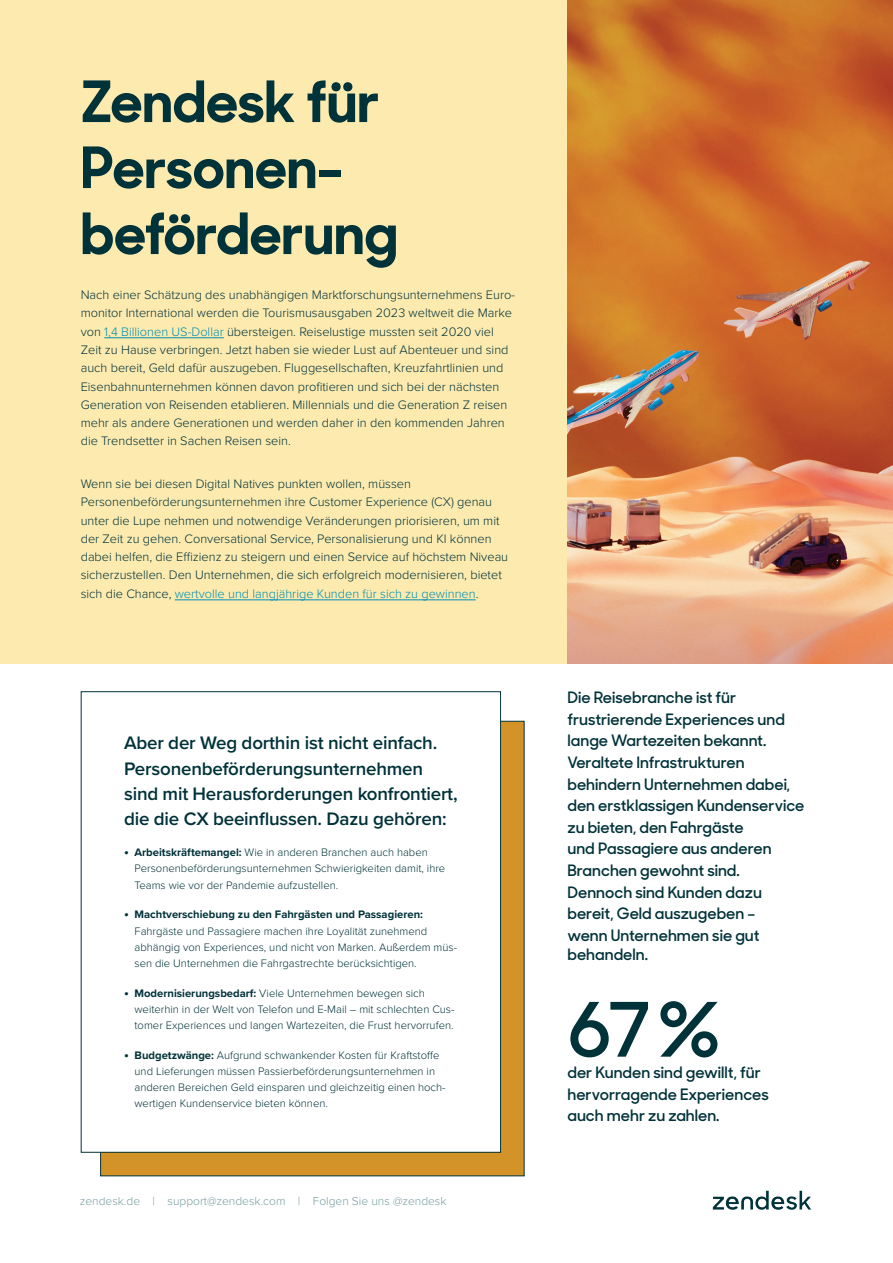
<style>
.page{position:relative;width:893px;height:1263px;background:#fff}
.page>*{position:absolute;margin:0;border:0;box-sizing:border-box;transform-origin:0 0}
.Big_Stat{font:600 75px "Sharp Sans No 1";color:#003239}
.H1___Title{font:700 57px/66px "Sharp Sans No 1";color:#003239}
.t1{font:600 18.75px/25.2px "Proxima Nova";letter-spacing:-.01em;color:#003239}
.t2{font:600 15.75px/21.6px "Sharp Sans No 1";color:#003239}
.H1___Title-2{font:300 12.75px/18.3px "Proxima Nova";color:#003239}
.Intro_Paragraph{font:300 12.75px/18.3px "Proxima Nova";color:#003239}
.t3{font:300 12px "Proxima Nova";color:#779ea1}
.t4{font:300 11.25px/16.2px "Proxima Nova";color:#003239}
.s1{color:#008eb1}
.s2{font-weight:700;font-size:13.5px}
.s3{font-weight:700}
</style>
<div class="page">
<div style="left:0;top:0;width:893px;height:663px;background:#fceaaf"></div>
<div style="left:100px;top:721px;width:424px;height:455px;background:#d49328"></div>
<img style="left:713px;top:1190px;width:98px;height:20px">
<div style="left:81px;top:692px;width:420px;height:460px;background:#fff"></div>
<hr style="left:104px;top:337px;width:120px;height:1px;background:#008eb1">
<hr style="left:175px;top:600px;width:301px;height:1px;background:#008eb1">
<img style="left:567px;top:0;width:326px;height:663px">
<p class="H1___Title" style="left:81px;top:63px;width:319px">Zendesk für<br>Personen&shy;beförderung</p>
<p class="H1___Title-2" style="left:81px;top:285px;width:436px">Nach einer Schätzung des unabhängigen Marktforschungsunternehmens Euro&shy;monitor International werden die Tourismusausgaben 2023 weltweit die Marke von <span class="s1">1,4 Billionen US-Dollar</span> übersteigen. Reiselustige mussten seit 2020 viel Zeit zu Hause verbringen. Jetzt haben sie wieder Lust auf Abenteuer und sind auch bereit, Geld dafür auszugeben. Fluggesellschaften, Kreuzfahrtlinien und Eisenbahnunternehmen können davon profitieren und sich bei der nächsten Generation von Reisenden etablieren. Millennials und die Generation Z reisen mehr als andere Generationen und werden daher in den kommenden Jahren die Trendsetter in Sachen Reisen sein.</p>
<p class="Intro_Paragraph" style="left:81px;top:474px;width:429px">Wenn sie bei diesen Digital Natives punkten wollen, müssen Personenbeförderungsunternehmen ihre Customer Experience (CX) genau unter die Lupe nehmen und notwendige Veränderungen priorisieren, um mit der Zeit zu gehen. Conversational Service, Personalisierung und KI können dabei helfen, die Effizienz zu steigern und einen Service auf höchstem Niveau sicherzustellen. Den Unternehmen, die sich erfolgreich modernisieren, bietet sich die Chance, <span class="s1">wertvolle und langjährige Kunden für sich zu gewinnen</span>.</p>
<h4 class="t1" style="left:124px;top:730px;width:335px">Aber der Weg dorthin ist nicht einfach.<br>Personenbeförderungsunternehmen sind mit Herausforderungen konfrontiert, die die CX beeinflussen. Dazu gehören:</h4>
<p class="t4" style="left:135px;top:844px;width:312px;text-indent:-10px"><span class="s2">•</span> <span class="s3">Arbeitskräftemangel:</span> Wie in anderen Branchen auch haben<br>Personenbeförderungsunternehmen Schwierigkeiten damit, ihre<br>Teams wie vor der Pandemie aufzustellen.</p>
<p class="t4" style="left:135px;top:906px;width:324px;text-indent:-10px"><span class="s2">•</span> <span class="s3">Machtverschiebung zu den Fahrgästen und Passagieren:<br></span>Fahrgäste und Passagiere machen ihre Loyalität zunehmend abhängig von Experiences, und nicht von Marken. Außerdem müs&shy;sen die Unternehmen die Fahrgastrechte berücksichtigen.</p>
<p class="t4" style="left:135px;top:984px;width:321px;text-indent:-10px"><span class="s2">•</span> <span class="s3">Modernisierungsbedarf:</span> Viele Unternehmen bewegen sich weiterhin in der Welt von Telefon und E-Mail – mit schlechten Cus&shy;tomer Experiences und langen Wartezeiten, die Frust hervorrufen.</p>
<p class="t4" style="left:135px;top:1046px;width:313px;text-indent:-10px"><span class="s2">•</span> <span class="s3">Budgetzwänge:</span> Aufgrund schwankender Kosten für Kraftstoffe und Lieferungen müssen Passierbeförderungsunternehmen in anderen Bereichen Geld einsparen und gleichzeitig einen hoch&shy;wertigen Kundenservice bieten können.</p>
<p class="t3" style="left:80px;top:1192px;width:368px">zendesk.de | support@zendesk.com | Folgen Sie uns @zendesk</p>
<h3 class="t2" style="left:567px;top:686px;width:239px">Die Reisebranche ist für frustrierende Experiences und lange Wartezeiten bekannt.<br>Veraltete Infrastrukturen behindern Unternehmen dabei, den erstklassigen Kundenservice zu bieten, den Fahrgäste<br>und Passagiere aus anderen<br>Branchen gewohnt sind.<br>Dennoch sind Kunden dazu bereit, Geld auszugeben –<br>wenn Unternehmen sie gut</h3>
<h3 class="t2" style="left:567px;top:942px;width:82px">behandeln.</h3>
<p class="Big_Stat" style="left:567px;top:971px;width:154px">67%</p>
<h3 class="t2" style="left:567px;top:1061px;width:203px">der Kunden sind gewillt, für hervorragende Experiences auch mehr zu zahlen.</h3>
</div>
